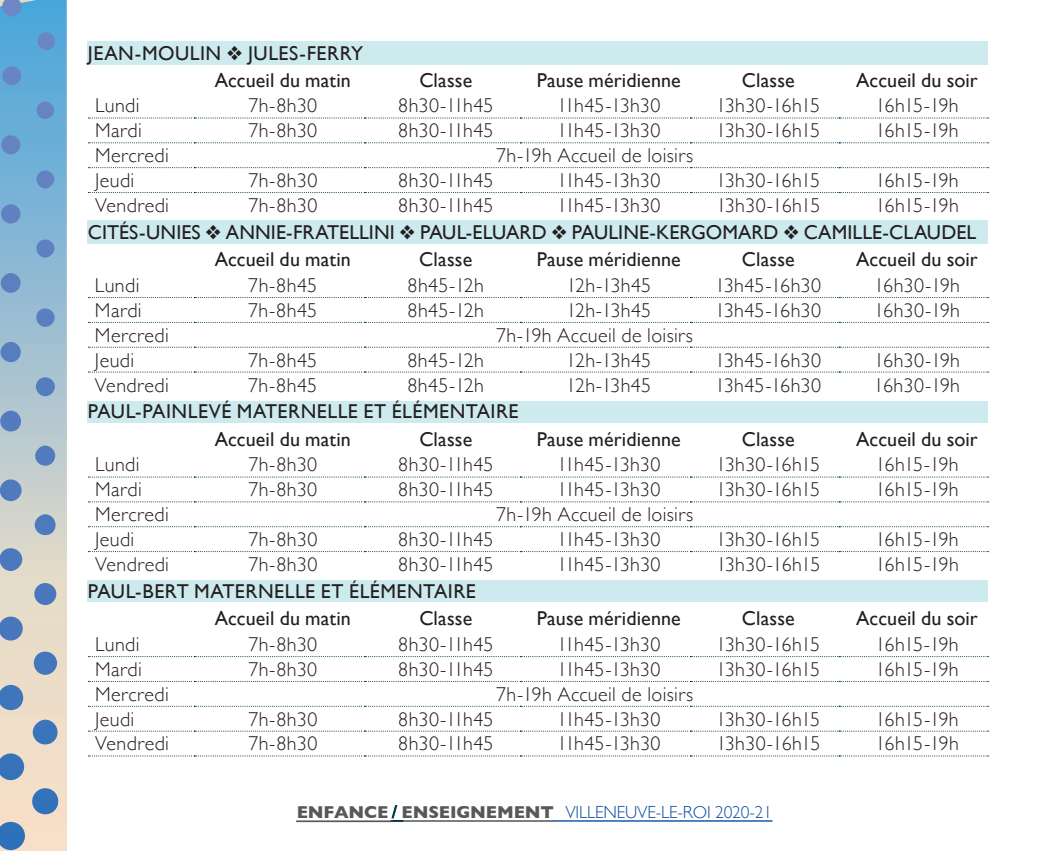
<style>
.page{position:relative;width:1063px;height:851px;background:#fff}
.page>*{position:absolute;margin:0;border:0;box-sizing:border-box;transform-origin:0 0}
.t1{font:300 20px "Gill Sans";letter-spacing:.02em;color:#231f20}
.t2{font:20px/27.8px "Gill Sans";letter-spacing:.005em;color:#231f20}
.t3{font:300 20px "Gill Sans";letter-spacing:-.02em;color:#231f20}
.t4{font:300 20px "Gill Sans";letter-spacing:-.045em;color:#231f20}
.t5{font:300 20px "Gill Sans";color:#231f20}
.t6{font:300 17.5px "Gill Sans";letter-spacing:-.01em;color:#0d4da1}
.s1{font-weight:700;color:#57585a}
.s2{font-weight:400;color:#00364d}
</style>
<div class="page">
<svg style="left:0;top:0;width:67px;height:850px;background:#9ebacc"></svg>
<hr style="left:553px;top:820px;width:219px;height:1px;background:#0d4da1">
<hr style="left:401px;top:820px;width:153px;height:1px;background:#57585a">
<hr style="left:296px;top:820px;width:97px;height:1px;background:#57585a">
<svg style="left:88px;top:117px;width:901px;height:1px"></svg>
<svg style="left:88px;top:142px;width:901px;height:1px"></svg>
<svg style="left:88px;top:167px;width:901px;height:1px"></svg>
<svg style="left:88px;top:192px;width:901px;height:1px"></svg>
<svg style="left:88px;top:297px;width:901px;height:1px"></svg>
<svg style="left:88px;top:322px;width:901px;height:1px"></svg>
<svg style="left:88px;top:347px;width:901px;height:1px"></svg>
<svg style="left:88px;top:371px;width:901px;height:1px"></svg>
<svg style="left:88px;top:476px;width:901px;height:1px"></svg>
<svg style="left:88px;top:501px;width:901px;height:1px"></svg>
<svg style="left:88px;top:526px;width:901px;height:1px"></svg>
<svg style="left:88px;top:551px;width:901px;height:1px"></svg>
<svg style="left:88px;top:656px;width:901px;height:1px"></svg>
<svg style="left:88px;top:681px;width:901px;height:1px"></svg>
<svg style="left:88px;top:705px;width:901px;height:1px"></svg>
<svg style="left:88px;top:730px;width:901px;height:1px"></svg>
<svg style="left:88px;top:755px;width:901px;height:1px"></svg>
<div style="left:88px;top:41px;width:900px;height:23px;background:#cdeaee"></div>
<div style="left:88px;top:220px;width:900px;height:24px;background:#cdeaee"></div>
<div style="left:88px;top:400px;width:900px;height:22px;background:#cdeaee"></div>
<div style="left:88px;top:580px;width:900px;height:22px;background:#cdeaee"></div>
<p class="t2" style="left:215px;top:39px;width:150px;line-height:27px;text-indent:-127px">JEAN-MOULIN ❖ JULES-FERRY<br>Accueil du matin</p>
<p class="t2" style="left:419px;top:66px;width:54px">Classe</p>
<p class="t2" style="left:537px;top:66px;width:146px">Pause méridienne</p>
<p class="t2" style="left:742px;top:66px;width:54px">Classe</p>
<p class="t2" style="left:856px;top:66px;width:123px">Accueil du soir</p>
<p class="t1" style="left:95px;top:90px;width:46px">Lundi</p>
<p class="t1" style="left:248px;top:90px;width:70px">7h-8h30</p>
<p class="t1" style="left:398px;top:90px;width:97px">8h30-11h45</p>
<p class="t1" style="left:557px;top:90px;width:105px">11h45-13h30</p>
<p class="t3" style="left:716px;top:90px;width:106px">13h30-16h15</p>
<p class="t4" style="left:875px;top:90px;width:85px">16h15-19h</p>
<p class="t1" style="left:95px;top:115px;width:48px">Mardi</p>
<p class="t1" style="left:248px;top:115px;width:70px">7h-8h30</p>
<p class="t1" style="left:398px;top:115px;width:97px">8h30-11h45</p>
<p class="t1" style="left:557px;top:115px;width:105px">11h45-13h30</p>
<p class="t3" style="left:716px;top:115px;width:106px">13h30-16h15</p>
<p class="t4" style="left:875px;top:115px;width:85px">16h15-19h</p>
<p class="t1" style="left:95px;top:140px;width:75px">Mercredi</p>
<p class="t1" style="left:496px;top:140px;width:198px">7h-19h Accueil de loisirs</p>
<p class="t1" style="left:95px;top:165px;width:41px">Jeudi</p>
<p class="t1" style="left:248px;top:165px;width:70px">7h-8h30</p>
<p class="t1" style="left:398px;top:165px;width:97px">8h30-11h45</p>
<p class="t1" style="left:557px;top:165px;width:105px">11h45-13h30</p>
<p class="t3" style="left:716px;top:165px;width:106px">13h30-16h15</p>
<p class="t4" style="left:875px;top:165px;width:85px">16h15-19h</p>
<p class="t1" style="left:95px;top:190px;width:75px">Vendredi</p>
<p class="t1" style="left:248px;top:190px;width:70px">7h-8h30</p>
<p class="t1" style="left:398px;top:190px;width:97px">8h30-11h45</p>
<p class="t1" style="left:557px;top:190px;width:105px">11h45-13h30</p>
<p class="t3" style="left:716px;top:190px;width:106px">13h30-16h15</p>
<p class="t4" style="left:875px;top:190px;width:85px">16h15-19h</p>
<p class="t2" style="left:88px;top:218px;width:890px">CITÉS-UNIES ❖ ANNIE-FRATELLINI ❖ PAUL-ELUARD ❖ PAULINE-KERGOMARD ❖ CAMILLE-CLAUDEL</p>
<p class="t2" style="left:215px;top:245px;width:138px">Accueil du matin</p>
<p class="t2" style="left:419px;top:245px;width:54px">Classe</p>
<p class="t2" style="left:537px;top:245px;width:146px">Pause méridienne</p>
<p class="t2" style="left:742px;top:245px;width:54px">Classe</p>
<p class="t2" style="left:856px;top:245px;width:123px">Accueil du soir</p>
<p class="t1" style="left:95px;top:269px;width:46px">Lundi</p>
<p class="t1" style="left:248px;top:269px;width:71px">7h-8h45</p>
<p class="t1" style="left:407px;top:269px;width:78px">8h45-12h</p>
<p class="t1" style="left:566px;top:269px;width:86px">12h-13h45</p>
<p class="t1" style="left:715px;top:269px;width:108px">13h45-16h30</p>
<p class="t5" style="left:874px;top:269px;width:87px">16h30-19h</p>
<p class="t1" style="left:95px;top:294px;width:48px">Mardi</p>
<p class="t1" style="left:248px;top:294px;width:71px">7h-8h45</p>
<p class="t1" style="left:407px;top:294px;width:78px">8h45-12h</p>
<p class="t1" style="left:566px;top:294px;width:86px">12h-13h45</p>
<p class="t1" style="left:715px;top:294px;width:108px">13h45-16h30</p>
<p class="t5" style="left:874px;top:294px;width:87px">16h30-19h</p>
<p class="t1" style="left:95px;top:319px;width:75px">Mercredi</p>
<p class="t1" style="left:496px;top:319px;width:198px">7h-19h Accueil de loisirs</p>
<p class="t1" style="left:95px;top:344px;width:41px">Jeudi</p>
<p class="t1" style="left:248px;top:344px;width:71px">7h-8h45</p>
<p class="t1" style="left:407px;top:344px;width:78px">8h45-12h</p>
<p class="t1" style="left:566px;top:344px;width:86px">12h-13h45</p>
<p class="t1" style="left:715px;top:344px;width:108px">13h45-16h30</p>
<p class="t5" style="left:874px;top:344px;width:87px">16h30-19h</p>
<p class="t1" style="left:95px;top:369px;width:75px">Vendredi</p>
<p class="t1" style="left:248px;top:369px;width:71px">7h-8h45</p>
<p class="t1" style="left:407px;top:369px;width:78px">8h45-12h</p>
<p class="t1" style="left:566px;top:369px;width:86px">12h-13h45</p>
<p class="t1" style="left:715px;top:369px;width:108px">13h45-16h30</p>
<p class="t5" style="left:874px;top:369px;width:87px">16h30-19h</p>
<p class="t2" style="left:215px;top:397px;width:305px;text-indent:-127px">PAUL-PAINLEVÉ MATERNELLE ET ÉLÉMENTAIRE<br>Accueil du matin</p>
<p class="t2" style="left:419px;top:425px;width:54px">Classe</p>
<p class="t2" style="left:537px;top:425px;width:146px">Pause méridienne</p>
<p class="t2" style="left:742px;top:425px;width:54px">Classe</p>
<p class="t2" style="left:856px;top:425px;width:123px">Accueil du soir</p>
<p class="t1" style="left:95px;top:449px;width:46px">Lundi</p>
<p class="t1" style="left:248px;top:449px;width:70px">7h-8h30</p>
<p class="t1" style="left:398px;top:449px;width:97px">8h30-11h45</p>
<p class="t1" style="left:557px;top:449px;width:105px">11h45-13h30</p>
<p class="t3" style="left:716px;top:449px;width:106px">13h30-16h15</p>
<p class="t4" style="left:875px;top:449px;width:85px">16h15-19h</p>
<p class="t1" style="left:95px;top:474px;width:48px">Mardi</p>
<p class="t1" style="left:248px;top:474px;width:70px">7h-8h30</p>
<p class="t1" style="left:398px;top:474px;width:97px">8h30-11h45</p>
<p class="t1" style="left:557px;top:474px;width:105px">11h45-13h30</p>
<p class="t3" style="left:716px;top:474px;width:106px">13h30-16h15</p>
<p class="t4" style="left:875px;top:474px;width:85px">16h15-19h</p>
<p class="t1" style="left:95px;top:499px;width:75px">Mercredi</p>
<p class="t1" style="left:496px;top:499px;width:198px">7h-19h Accueil de loisirs</p>
<p class="t1" style="left:95px;top:523px;width:41px">Jeudi</p>
<p class="t1" style="left:248px;top:523px;width:70px">7h-8h30</p>
<p class="t1" style="left:398px;top:523px;width:97px">8h30-11h45</p>
<p class="t1" style="left:557px;top:523px;width:105px">11h45-13h30</p>
<p class="t3" style="left:716px;top:523px;width:106px">13h30-16h15</p>
<p class="t4" style="left:875px;top:523px;width:85px">16h15-19h</p>
<p class="t1" style="left:95px;top:548px;width:75px">Vendredi</p>
<p class="t1" style="left:248px;top:548px;width:70px">7h-8h30</p>
<p class="t1" style="left:398px;top:548px;width:97px">8h30-11h45</p>
<p class="t1" style="left:557px;top:548px;width:105px">11h45-13h30</p>
<p class="t3" style="left:716px;top:548px;width:106px">13h30-16h15</p>
<p class="t4" style="left:875px;top:548px;width:85px">16h15-19h</p>
<p class="t2" style="left:88px;top:576px;width:389px;text-align:center">PAUL-BERT MATERNELLE ET ÉLÉMENTAIRE<br>Accueil du matin</p>
<p class="t2" style="left:419px;top:604px;width:54px">Classe</p>
<p class="t2" style="left:537px;top:604px;width:146px">Pause méridienne</p>
<p class="t2" style="left:742px;top:604px;width:54px">Classe</p>
<p class="t2" style="left:856px;top:604px;width:123px">Accueil du soir</p>
<p class="t1" style="left:95px;top:628px;width:46px">Lundi</p>
<p class="t1" style="left:248px;top:628px;width:70px">7h-8h30</p>
<p class="t1" style="left:398px;top:628px;width:97px">8h30-11h45</p>
<p class="t1" style="left:557px;top:628px;width:105px">11h45-13h30</p>
<p class="t3" style="left:716px;top:628px;width:106px">13h30-16h15</p>
<p class="t4" style="left:875px;top:628px;width:85px">16h15-19h</p>
<p class="t1" style="left:95px;top:653px;width:48px">Mardi</p>
<p class="t1" style="left:248px;top:653px;width:70px">7h-8h30</p>
<p class="t1" style="left:398px;top:653px;width:97px">8h30-11h45</p>
<p class="t1" style="left:557px;top:653px;width:105px">11h45-13h30</p>
<p class="t3" style="left:716px;top:653px;width:106px">13h30-16h15</p>
<p class="t4" style="left:875px;top:653px;width:85px">16h15-19h</p>
<p class="t1" style="left:95px;top:678px;width:75px">Mercredi</p>
<p class="t1" style="left:496px;top:678px;width:198px">7h-19h Accueil de loisirs</p>
<p class="t1" style="left:95px;top:703px;width:41px">Jeudi</p>
<p class="t1" style="left:248px;top:703px;width:70px">7h-8h30</p>
<p class="t1" style="left:398px;top:703px;width:97px">8h30-11h45</p>
<p class="t1" style="left:557px;top:703px;width:105px">11h45-13h30</p>
<p class="t3" style="left:716px;top:703px;width:106px">13h30-16h15</p>
<p class="t4" style="left:875px;top:703px;width:85px">16h15-19h</p>
<p class="t1" style="left:95px;top:728px;width:75px">Vendredi</p>
<p class="t1" style="left:248px;top:728px;width:70px">7h-8h30</p>
<p class="t1" style="left:398px;top:728px;width:97px">8h30-11h45</p>
<p class="t1" style="left:557px;top:728px;width:105px">11h45-13h30</p>
<p class="t3" style="left:716px;top:728px;width:106px">13h30-16h15</p>
<p class="t4" style="left:875px;top:728px;width:85px">16h15-19h</p>
<p class="t6" style="left:297px;top:798px;width:477px"><span class="s1">ENFANCE</span> <span class="s2">/</span> <span class="s1">ENSEIGNEMENT</span> VILLENEUVE-LE-ROI 2020-21</p>
</div>
